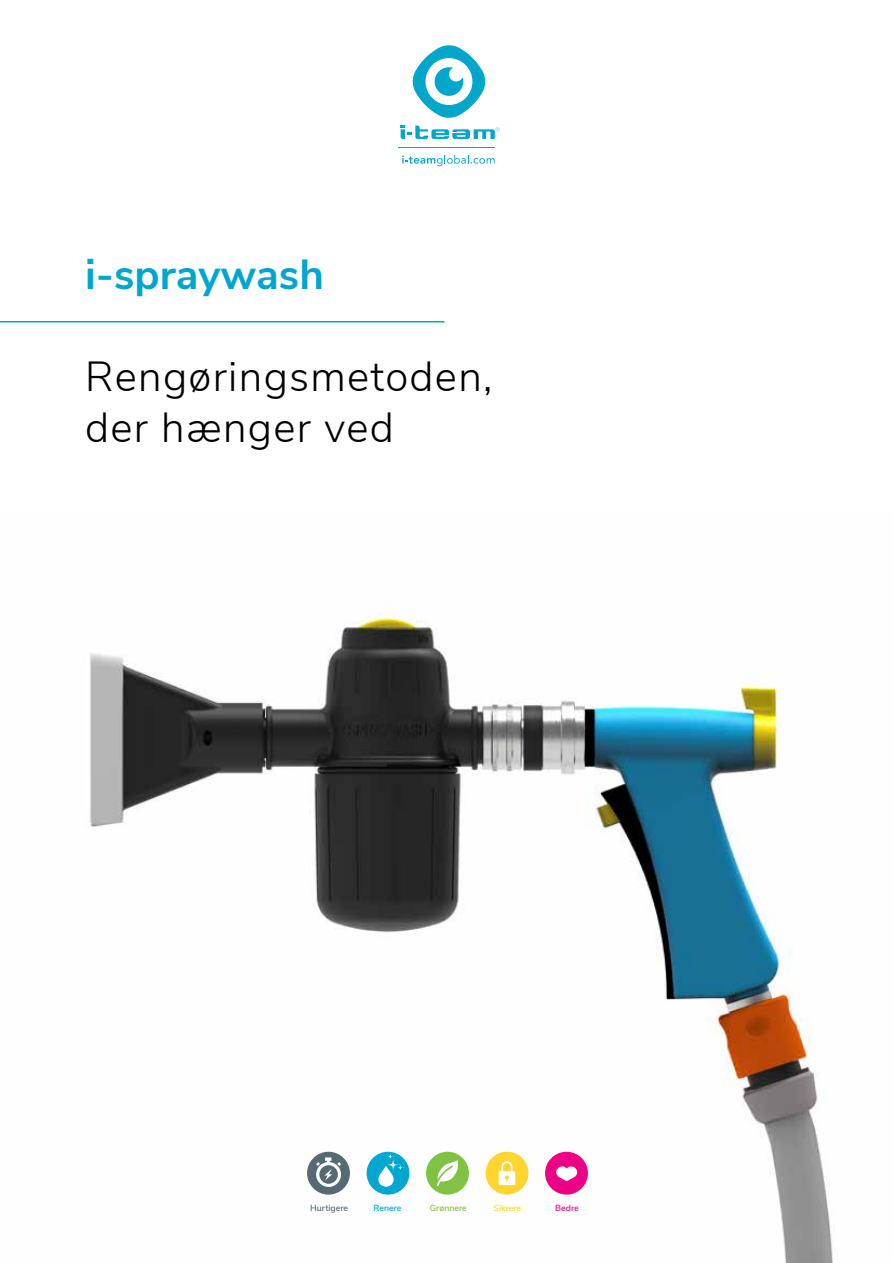
<style>
.page{position:relative;width:893px;height:1263px;background:#fff}
.page>*{position:absolute;margin:0;border:0;box-sizing:border-box;transform-origin:0 0}
.t1{font:300 42px/51px "Nunito Sans";letter-spacing:.03em;color:#000}
.t2{font:700 42px "Nunito Sans";color:#00a6ce}
.t3{font:600 8.85px "Nunito Sans";color:#576a74}
.t4{font:600 8.85px "Nunito Sans";color:#80c343}
.t5{font:600 8.85px "Nunito Sans";color:#ffd531}
.t6{font:600 8.85px "Nunito Sans";color:#00a6cf}
.t7{font:600 8.85px "Nunito Sans";color:#ec0785}
</style>
<div class="page">
<img style="left:89px;top:616px;width:744px;height:647px">
<div style="left:367px;top:1152px;width:42px;height:42px;background:#01a7cf;border-radius:50%"></div>
<svg style="left:378px;top:1153px;width:25px;height:34px"></svg>
<div style="left:486px;top:1152px;width:42px;height:42px;background:#ffd530;border-radius:50%"></div>
<svg style="left:499px;top:1161px;width:16px;height:24px"></svg>
<div style="left:426px;top:1152px;width:43px;height:42px;background:#80c342;border-radius:50%"></div>
<svg style="left:437px;top:1160px;width:21px;height:26px"></svg>
<div style="left:545px;top:1152px;width:43px;height:42px;background:#ec0085;border-radius:50%"></div>
<svg style="left:556px;top:1166px;width:22px;height:15px"></svg>
<div style="left:307px;top:1152px;width:43px;height:42px;background:#566a73;border-radius:50%"></div>
<svg style="left:316px;top:1157px;width:25px;height:30px"></svg>
<svg style="left:413px;top:45px;width:72px;height:73px"></svg>
<svg style="left:402px;top:155px;width:93px;height:11px"></svg>
<hr style="left:398px;top:147px;width:97px;height:1px;background:#00a7cb">
<svg style="left:401px;top:125px;width:99px;height:14px"></svg>
<hr style="left:0;top:321px;width:444px;height:1px;background:#00a6ce">
<p class="t2" style="left:85px;top:244px;width:240px">i-spraywash</p>
<p class="t1" style="left:85px;top:348px;width:409px">Rengøringsmetoden, der hænger ved</p>
<p class="t3" style="left:310px;top:1201px;width:40px">Hurtigere</p>
<p class="t6" style="left:373px;top:1201px;width:30px">Renere</p>
<p class="t4" style="left:430px;top:1202px;width:39px">Grønnere</p>
<p class="t5" style="left:494px;top:1201px;width:29px">Sikrere</p>
<p class="t7" style="left:555px;top:1201px;width:25px">Bedre</p>
</div>
